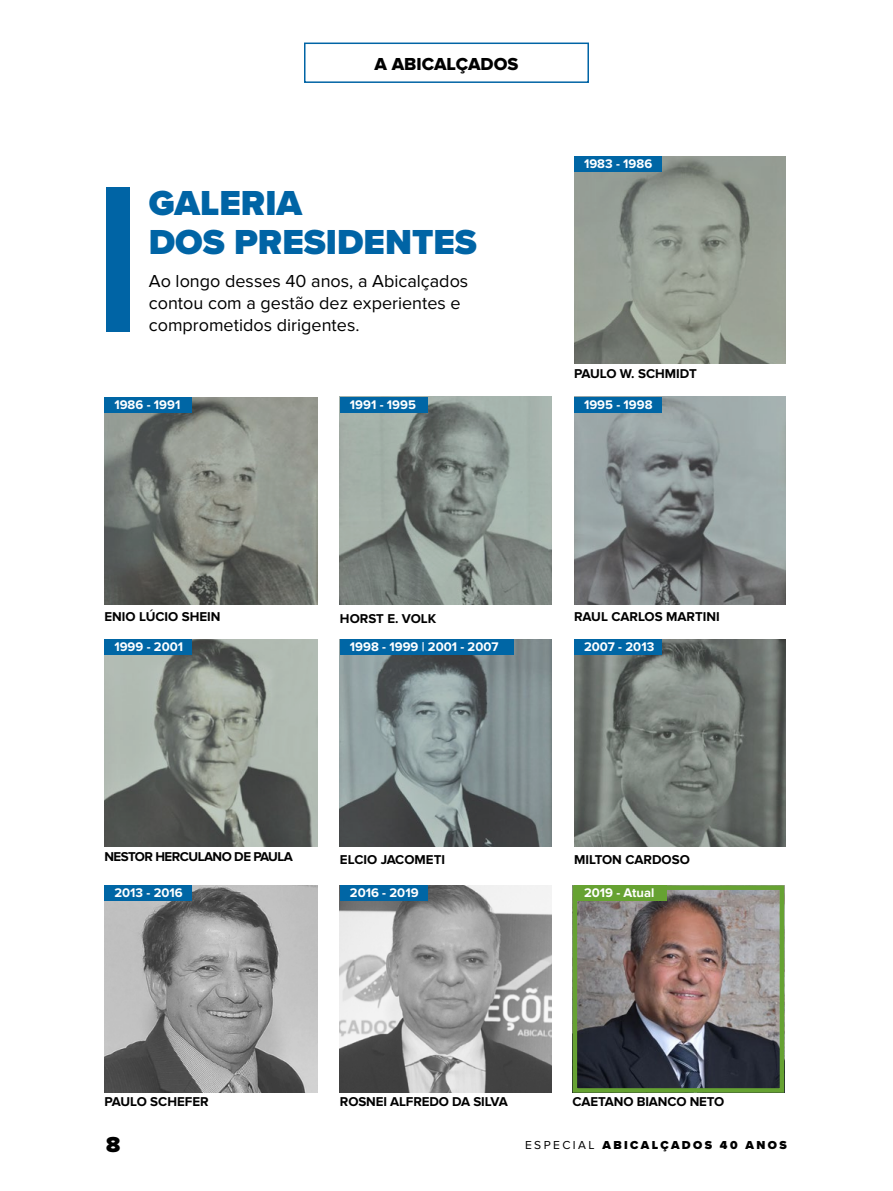
<style>
.page{position:relative;width:893px;height:1191px;background:#fff}
.page>*{position:absolute;margin:0;border:0;box-sizing:border-box;transform-origin:0 0}
.t1{font:900 36px/39px "Proxima Nova";color:#0064a5}
.t2{font:900 22.5px "Proxima Nova";color:#000}
.t3{font:18px/21.6px "Proxima Nova";color:#000}
.t4{font:800 18px "Proxima Nova";color:#000}
.t5{font:700 13.35px "Proxima Nova";letter-spacing:-.01em;color:#000}
.t6{font:700 13.35px "Proxima Nova";letter-spacing:-.04em;color:#000}
.t7{font:700 12.9px "Proxima Nova";color:#fff}
.t8{font:900 12px "Proxima Nova";letter-spacing:.2em;color:#000}
.s1{font-weight:400}
</style>
<div class="page">
<img style="left:574px;top:156px;width:211px;height:207px">
<img style="left:574px;top:397px;width:211px;height:207px">
<img style="left:574px;top:639px;width:211px;height:207px">
<img style="left:104px;top:397px;width:214px;height:207px">
<img style="left:104px;top:639px;width:214px;height:207px">
<img style="left:104px;top:885px;width:214px;height:207px">
<img style="left:340px;top:397px;width:212px;height:207px">
<img style="left:340px;top:639px;width:212px;height:207px">
<img style="left:340px;top:885px;width:212px;height:207px">
<img style="left:578px;top:890px;width:201px;height:197px">
<div style="left:573px;top:885px;width:211px;height:207px;border:4px solid #66a232"></div>
<div style="left:304px;top:43px;width:285px;height:40px;border:2px solid #0064a5"></div>
<div style="left:574px;top:156px;width:88px;height:16px;background:#0066a5"></div>
<div style="left:104px;top:397px;width:88px;height:16px;background:#0066a5"></div>
<div style="left:104px;top:639px;width:88px;height:16px;background:#0066a5"></div>
<div style="left:104px;top:885px;width:88px;height:16px;background:#0066a5"></div>
<div style="left:340px;top:397px;width:88px;height:16px;background:#0066a5"></div>
<div style="left:340px;top:639px;width:174px;height:16px;background:#0066a5"></div>
<div style="left:340px;top:885px;width:88px;height:16px;background:#0066a5"></div>
<div style="left:574px;top:397px;width:88px;height:16px;background:#0066a5"></div>
<div style="left:574px;top:639px;width:88px;height:16px;background:#0066a5"></div>
<div style="left:574px;top:885px;width:93px;height:16px;background:#66a232"></div>
<div style="left:106px;top:188px;width:24px;height:144px;background:#0064a5"></div>
<h3 class="t4" style="left:375px;top:53px;width:145px">A ABICALÇADOS</h3>
<h1 class="t1" style="left:149px;top:183px;width:330px">GALERIA<br>DOS PRESIDENTES</h1>
<h3 class="t3" style="left:149px;top:271px;width:321px">Ao longo desses 40 anos, a Abicalçados contou com a gestão dez experientes e comprometidos dirigentes.</h3>
<p class="t7" style="left:114px;top:397px;width:67px">1986 - 1991</p>
<p class="t7" style="left:350px;top:397px;width:67px">1991 - 1995</p>
<p class="t7" style="left:584px;top:156px;width:70px">1983 - 1986</p>
<p class="t5" style="left:574px;top:366px;width:124px">PAULO W. SCHMIDT</p>
<p class="t7" style="left:584px;top:397px;width:70px">1995 - 1998</p>
<p class="t5" style="left:104px;top:609px;width:118px">ENIO LÚCIO SHEIN</p>
<p class="t5" style="left:574px;top:609px;width:147px">RAUL CARLOS MARTINI</p>
<p class="t5" style="left:340px;top:610px;width:98px">HORST E. VOLK</p>
<p class="t7" style="left:114px;top:639px;width:70px">1999 - 2001</p>
<p class="t7" style="left:350px;top:639px;width:150px">1998 - 1999 | 2001 - 2007</p>
<p class="t7" style="left:584px;top:639px;width:72px">2007 - 2013</p>
<p class="t6" style="left:104px;top:849px;width:190px">NESTOR HERCULANO DE PAULA</p>
<p class="t7" style="left:114px;top:885px;width:70px">2013 - 2016</p>
<p class="t5" style="left:340px;top:852px;width:107px">ELCIO JACOMETI</p>
<p class="t7" style="left:350px;top:885px;width:70px">2016 - 2019</p>
<p class="t5" style="left:574px;top:852px;width:117px">MILTON CARDOSO</p>
<p class="t7" style="left:584px;top:885px;width:72px">2019 - Atual</p>
<p class="t5" style="left:104px;top:1094px;width:106px">PAULO SCHEFER</p>
<p class="t5" style="left:340px;top:1094px;width:169px">ROSNEI ALFREDO DA SILVA</p>
<p class="t5" style="left:573px;top:1094px;width:153px">CAETANO BIANCO NETO</p>
<h2 class="t2" style="left:106px;top:1128px;width:16px">8</h2>
<p class="t8" style="left:525px;top:1136px;width:263px"><span class="s1">ESPECIAL</span> ABICALÇADOS 40 ANOS</p>
</div>
